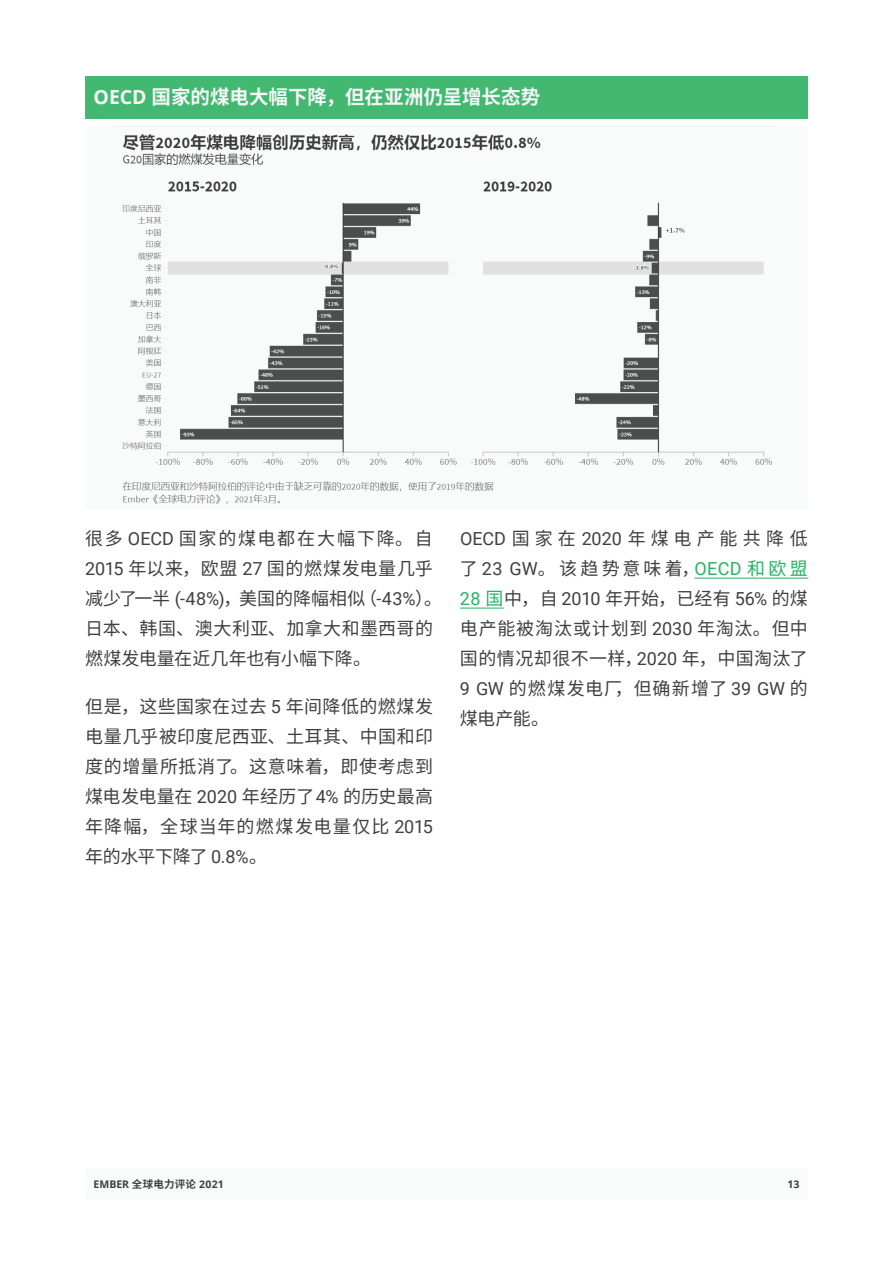
<style>
.page{position:relative;width:893px;height:1263px;background:#fff}
.page>*{position:absolute;margin:0;border:0;box-sizing:border-box;transform-origin:0 0}
.t1{font:700 19.5px "Source Han Sans SC";letter-spacing:.005em;color:#f5f7f7}
.t2{font:18px/30px "Source Han Sans SC";letter-spacing:.025em;color:#404040;text-align:justify}
.t3{font:700 10.5px "Open Sans";color:#404040}
.s1{font-family:"Open Sans"}
.s2{font-family:"Roboto"}
.s3{font-family:"Roboto";color:#26b364}
.s4{color:#26b364}
.s5{font-family:"Source Han Sans SC"}
</style>
<div class="page">
<div style="left:85px;top:1169px;width:723px;height:30px;background:#f9fafa"></div>
<hr style="left:694px;top:578px;width:48px;height:1px;background:#26b364">
<hr style="left:742px;top:578px;width:66px;height:1px;background:#26b364">
<svg style="left:460px;top:608px;width:44px;height:1px"></svg>
<div style="left:85px;top:77px;width:723px;height:42px;background:#43b870"></div>
<div style="left:85px;top:126px;width:723px;height:384px;background:#f9fafa"></div>
<img style="left:122px;top:134px;width:650px;height:370px">
<p class="t1" style="left:94px;top:86px;width:448px"><span class="s1">OECD</span> 国家的煤电大幅下降，但在亚洲仍呈增长态势</p>
<p class="t2" style="left:85px;top:524px;width:358px;text-align:left">很多 <span class="s2">OECD</span> 国家的煤电都在大幅下降。自<br><span class="s2">2015</span> 年以来，欧盟 <span class="s2">27</span> 国的燃煤发电量几乎减少了一半 <span class="s2">(-48%)</span>，美国的降幅相似（<span class="s2">-43%</span>）。日本、韩国、澳大利亚、加拿大和墨西哥的燃煤发电量在近几年也有小幅下降。</p>
<p class="t2" style="left:85px;top:692px;width:349px">但是，这些国家在过去 <span class="s2">5</span> 年间降低的燃煤发电量几乎被印度尼西亚、土耳其、中国和印度的增量所抵消了。这意味着，即使考虑到煤电发电量在 <span class="s2">2020</span> 年经历了<span class="s2">4%</span> 的历史最高年降幅，全球当年的燃煤发电量仅比 <span class="s2">2015</span>年的水平下降了 <span class="s2">0.8%</span>。</p>
<p class="t2" style="left:460px;top:524px;width:349px"><span class="s2">OECD</span>国家在<span class="s2">2020</span>年煤电产能共降低了<span class="s2">23 GW</span>。该趋势意味着，<span class="s3">OECD</span> <span class="s4">和欧盟</span><span class="s3">28</span> <span class="s4">国</span>中，自 <span class="s2">2010</span> 年开始，已经有 <span class="s2">56%</span> 的煤电产能被淘汰或计划到 <span class="s2">2030</span> 年淘汰。但中国的情况却很不一样，<span class="s2">2020</span> 年，中国淘汰了<span class="s2">9 GW</span> 的燃煤发电厂，但确新增了 <span class="s2">39 GW</span> 的煤电产能。</p>
<p class="t3" style="left:94px;top:1176px;width:132px">EMBER <span class="s5">全球电力评论</span> 2021</p>
<p class="t3" style="left:787px;top:1177px;width:13px">13</p>
</div>
